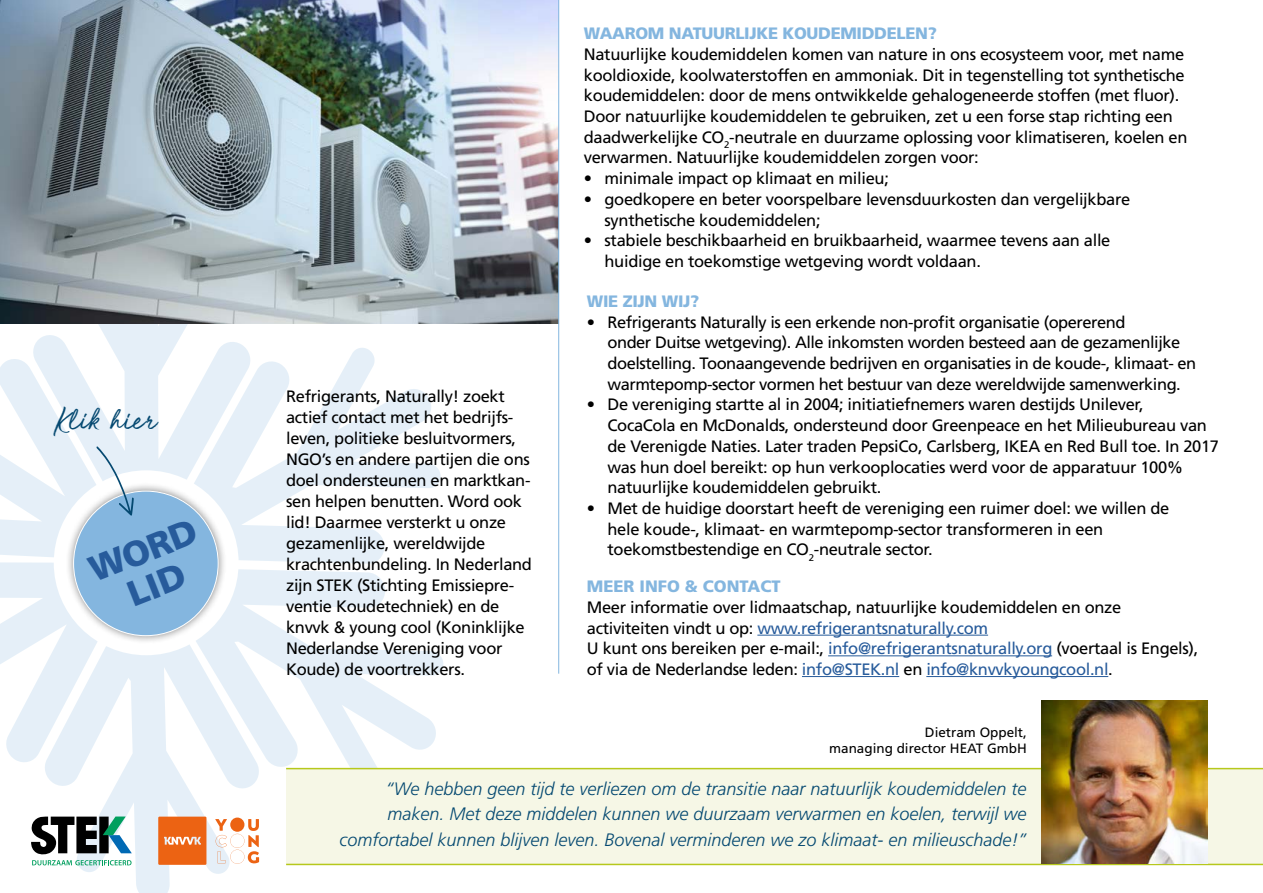
<style>
.page{position:relative;width:1263px;height:893px;background:#fff}
.page>*{position:absolute;margin:0;border:0;box-sizing:border-box;transform-origin:0 0}
.t1{font:900 35.7px/36.9px "Frutiger LT Std";color:#275b9b;text-align:center}
.t2{font:34.5px "Casual Delight";color:#054971}
.t3{font:italic 300 18px/25.5px "Frutiger LT Std";color:#054971;text-align:right}
.t4{font:16.5px/20.7px "Frutiger LT Std";letter-spacing:-.02em;color:#000}
.t5{font:900 16.5px "Frutiger LT Std";letter-spacing:-.02em;color:#84b6df}
.t6{font:900 16.5px "Frutiger LT Std";color:#84b6df}
.t7{font:13.5px/16.2px "Frutiger LT Std";color:#000;text-align:right}
.s1{color:#275b9b}
</style>
<div class="page">
<svg style="left:0;top:324px;width:443px;height:569px"></svg>
<hr style="left:757px;top:635px;width:231px;height:1px;background:#275b9b">
<hr style="left:828px;top:655px;width:224px;height:1px;background:#275b9b">
<hr style="left:802px;top:676px;width:97px;height:1px;background:#275b9b">
<hr style="left:926px;top:676px;width:182px;height:1px;background:#275b9b">
<img style="left:0;top:0;width:558px;height:324px">
<hr style="left:558px;top:0;width:1px;height:674px;background:#84b6df">
<svg style="left:158px;top:817px;width:48px;height:48px;background:#ec6f26"></svg>
<svg style="left:215px;top:819px;width:44px;height:45px"></svg>
<div style="left:230px;top:817px;width:14px;height:15px;background:#ec6313;border-radius:50%"></div>
<svg style="left:54px;top:446px;width:185px;height:209px"></svg>
<div style="left:286px;top:769px;width:977px;height:95px;background:#f6f7e6"></div>
<hr style="left:286px;top:768px;width:977px;height:1px;background:#b6c81c">
<hr style="left:286px;top:864px;width:977px;height:1px;background:#b6c81c">
<svg style="left:31px;top:816px;width:101px;height:49px"></svg>
<img style="left:1042px;top:701px;width:165px;height:163px">
<h2 class="t2" style="left:56px;top:397px;width:102px">Klik hier</h2>
<h1 class="t1" style="left:84px;top:554px;width:115px;rotate:-22deg">WORD<br>LID</h1>
<p class="t4" style="left:286px;top:386px;width:247px">Refrigerants, Naturally! zoekt actief contact met het bedrijfs&shy;leven, politieke besluitvormers,<br>NGO’s en andere partijen die ons doel ondersteunen en marktkan&shy;sen helpen benutten. Word ook lid! Daarmee versterkt u onze gezamenlijke, wereldwijde krachtenbundeling. In Nederland zijn STEK (Stichting Emissiepre&shy;ventie Koudetechniek) en de knvvk &amp; young cool (Koninklijke<br>Nederlandse Vereniging voor<br>Koude) de voortrekkers.</p>
<p class="t5" style="left:584px;top:23px;width:354px">WAAROM NATUURLIJKE KOUDEMIDDELEN?</p>
<p class="t4" style="left:584px;top:44px;width:605px">Natuurlijke koudemiddelen komen van nature in ons ecosysteem voor, met name kooldioxide, koolwaterstoffen en ammoniak. Dit in tegenstelling tot synthetische koudemiddelen: door de mens ontwikkelde gehalogeneerde stoffen (met fluor).<br>Door natuurlijke koudemiddelen te gebruiken, zet u een forse stap richting een daadwerkelijke CO<sub>2</sub>-neutrale en duurzame oplossing voor klimatiseren, koelen en verwarmen. Natuurlijke koudemiddelen zorgen voor:</p>
<p class="t4" style="left:584px;top:168px;width:307px">• minimale impact op klimaat en milieu;</p>
<p class="t4" style="left:604px;top:189px;width:527px;text-indent:-21px">• goedkopere en beter voorspelbare levensduurkosten dan vergelijkbare synthetische koudemiddelen;</p>
<p class="t4" style="left:604px;top:230px;width:507px;text-indent:-21px">• stabiele beschikbaarheid en bruikbaarheid, waarmee tevens aan alle huidige en toekomstige wetgeving wordt voldaan.</p>
<p class="t5" style="left:587px;top:291px;width:114px">WIE ZIJN WIJ?</p>
<p class="t4" style="left:607px;top:312px;width:590px;text-indent:-21px">• Refrigerants Naturally is een erkende non-profit organisatie (opererend<br>onder Duitse wetgeving). Alle inkomsten worden besteed aan de gezamenlijke doelstelling. Toonaangevende bedrijven en organisaties in de koude-, klimaat- en warmtepomp-sector vormen het bestuur van deze wereldwijde samenwerking.</p>
<p class="t4" style="left:607px;top:394px;width:613px;text-indent:-21px">• De vereniging startte al in 2004; initiatiefnemers waren destijds Unilever,<br>CocaCola en McDonalds, ondersteund door Greenpeace en het Milieubureau van de Verenigde Naties. Later traden PepsiCo, Carlsberg, IKEA en Red Bull toe. In 2017 was hun doel bereikt: op hun verkooplocaties werd voor de apparatuur 100% natuurlijke koudemiddelen gebruikt.</p>
<p class="t4" style="left:607px;top:498px;width:563px;text-indent:-21px">• Met de huidige doorstart heeft de vereniging een ruimer doel: we willen de hele koude-, klimaat- en warmtepomp-sector transformeren in een toekomstbestendige en CO<sub>2</sub>-neutrale sector.</p>
<p class="t6" style="left:587px;top:576px;width:195px">MEER INFO &amp; CONTACT</p>
<p class="t4" style="left:587px;top:597px;width:613px">Meer informatie over lidmaatschap, natuurlijke koudemiddelen en onze activiteiten vindt u op: <span class="s1">www.refrigerantsnaturally.com<br></span>U kunt ons bereiken per e-mail:, <span class="s1">info@refrigerantsnaturally.org</span> (voertaal is Engels), of via de Nederlandse leden: <span class="s1">info@STEK.nl</span> en <span class="s1">info@knvvkyoungcool.nl</span>.</p>
<p class="t7" style="left:829px;top:724px;width:199px">Dietram Oppelt,<br>managing director HEAT GmbH</p>
<p class="t3" style="left:339px;top:776px;width:689px">“We hebben geen tijd te verliezen om de transitie naar natuurlijk koudemiddelen te maken. Met deze middelen kunnen we duurzaam verwarmen en koelen, terwijl we comfortabel kunnen blijven leven. Bovenal verminderen we zo klimaat- en milieuschade!”</p>
</div>
